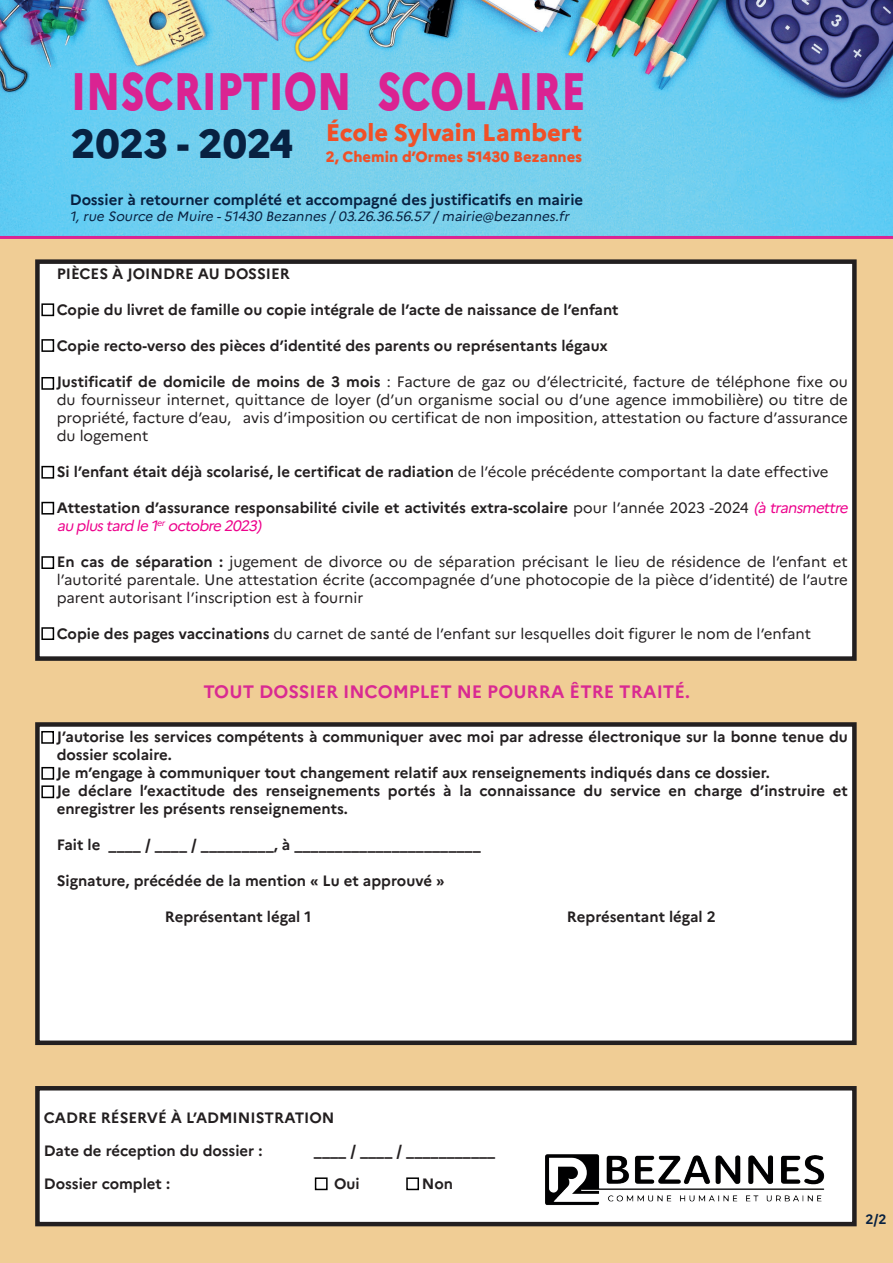
<style>
.page{position:relative;width:893px;height:1263px;background:#f0cd95}
.page>*{position:absolute;margin:0;border:0;box-sizing:border-box;transform-origin:0 0}
.t1{font:800 52.65px "Marianne";color:#da2392;scale:.77 1}
.t2{font:800 40.5px "Marianne";color:#082141}
.t3{font:800 24px "Marianne";color:#f05027}
.t4{font:700 18px "Marianne";color:#d92a92}
.t5{font:700 15px/18px "Marianne";color:#231f20}
.t6{font:15px/18px "Marianne";color:#231f20;text-align:justify}
.t7{font:700 15px "Marianne";color:#082141}
.t8{font:800 15px "Marianne";color:#f05027}
.t9{font:italic 13.5px "Marianne";color:#082141}
.t10{font:700 13.5px "Marianne";color:#082141}
.s1{font-weight:700}
.s2{font-weight:400}
.s3{font-weight:400;font-style:italic;color:#ed028c}
</style>
<div class="page">
<div style="left:37px;top:1088px;width:817px;height:136px;background:#fff"></div>
<div style="left:35px;top:1086px;width:822px;height:140px;border:4px solid #231f20"></div>
<div style="left:315px;top:1177px;width:13px;height:13px;border:2px solid #000"></div>
<div style="left:406px;top:1177px;width:13px;height:13px;border:2px solid #000"></div>
<img style="left:545px;top:1154px;width:280px;height:51px">
<svg style="left:0;top:0;width:893px;height:239px;background:#71bede"></svg>
<div style="left:37px;top:262px;width:817px;height:397px;background:#fff"></div>
<div style="left:35px;top:259px;width:822px;height:402px;border:4px solid #231f20"></div>
<div style="left:41px;top:303px;width:13px;height:13px;border:2px solid #000"></div>
<div style="left:37px;top:724px;width:817px;height:319px;background:#fff"></div>
<div style="left:35px;top:722px;width:822px;height:323px;border:4px solid #231f20"></div>
<div style="left:41px;top:339px;width:13px;height:13px;border:2px solid #000"></div>
<div style="left:41px;top:377px;width:13px;height:13px;border:2px solid #000"></div>
<div style="left:41px;top:466px;width:13px;height:13px;border:2px solid #000"></div>
<div style="left:41px;top:502px;width:13px;height:12px;border:2px solid #000"></div>
<div style="left:41px;top:556px;width:13px;height:13px;border:2px solid #000"></div>
<div style="left:41px;top:627px;width:13px;height:13px;border:2px solid #000"></div>
<div style="left:41px;top:731px;width:13px;height:13px;border:2px solid #000"></div>
<div style="left:41px;top:767px;width:13px;height:13px;border:2px solid #000"></div>
<div style="left:41px;top:785px;width:13px;height:13px;border:2px solid #000"></div>
<h1 class="t1" style="left:71px;top:50px;width:670px">INSCRIPTION SCOLAIRE</h1>
<h2 class="t2" style="left:71px;top:113px;width:224px">2023 - 2024</h2>
<p class="t7" style="left:70px;top:188px;width:515px">Dossier à retourner complété et accompagné des justificatifs en mairie</p>
<p class="t9" style="left:70px;top:205px;width:504px">1,rue Source de Muire -51430 Bezannes/03.26.36.56.57 /mairie@bezannes.fr</p>
<h3 class="t3" style="left:326px;top:114px;width:258px">École Sylvain Lambert</h3>
<p class="t8" style="left:326px;top:145px;width:258px">2, Chemin d’Ormes 51430 Bezannes</p>
<p class="t5" style="left:57px;top:264px;width:235px">PIÈCES À JOINDRE AU DOSSIER</p>
<p class="t5" style="left:57px;top:300px;width:563px">Copie du livret de famille ou copie intégrale de l’acte de naissance de l’enfant</p>
<p class="t5" style="left:57px;top:336px;width:553px">Copie recto-verso des pièces d’identité des parents ou représentants légaux</p>
<p class="t6" style="left:57px;top:372px;width:793px"><span class="s1">Justificatif de domicile de moins de 3 mois</span> : Facture de gaz ou d’électricité, facture de téléphone fixe ou du fournisseur internet, quittance de loyer (d’un organisme social ou d’une agence immobilière) ou titre de propriété, facture d’eau, avis d’imposition ou certificat de non imposition, attestation ou facture d’assurance du logement</p>
<p class="t5" style="left:57px;top:462px;width:773px">Si l’enfant était déjà scolarisé, le certificat de radiation <span class="s2">de l’école précédente comportant la date effective</span></p>
<p class="t5" style="left:57px;top:498px;width:796px">Attestation d’assurance responsabilité civile et activités extra-scolaire <span class="s2">pour l’année 2023 -2024</span> <span class="s3">(àtransmettre au plustard le1</span><sup>er</sup> <span class="s3">octobre2023)</span></p>
<p class="t6" style="left:57px;top:552px;width:793px"><span class="s1">En cas de séparation :</span> jugement de divorce ou de séparation précisant le lieu de résidence de l’enfant et l’autorité parentale. Une attestation écrite (accompagnée d’une photocopie de la pièce d’identité) de l’autre parent autorisant l’inscription est à fournir</p>
<p class="t6" style="left:57px;top:624px;width:756px"><span class="s1">Copie des pages vaccinations</span> du carnet de santé de l’enfant sur lesquelles doit figurer le nom de l’enfant</p>
<p class="t4" style="left:203px;top:678px;width:488px">TOUT DOSSIER INCOMPLET NE POURRA ÊTRE TRAITÉ.</p>
<p class="t5" style="left:57px;top:727px;width:793px">J’autorise les services compétents à communiquer avec moi par adresse électronique sur la bonne tenue du dossier scolaire.<br>Je m’engage à communiquer tout changement relatif aux renseignements indiqués dans ce dossier.<br>Je déclare l’exactitude des renseignements portés à la connaissance du service en charge d’instruire et enregistrer les présents renseignements.</p>
<p class="t5" style="left:57px;top:835px;width:426px">Fait le ____ / ____ / _________, à _______________________</p>
<p class="t5" style="left:57px;top:871px;width:389px">Signature, précédée de la mention « Lu et approuvé »</p>
<p class="t5" style="left:165px;top:907px;width:148px">Représentant légal 1</p>
<p class="t5" style="left:567px;top:907px;width:150px">Représentant légal 2</p>
<p class="t5" style="left:44px;top:1107px;width:292px">CADRE RÉSERVÉ À L’ADMINISTRATION</p>
<p class="t5" style="left:44px;top:1140px;width:220px">Date de réception du dossier :</p>
<p class="t5" style="left:314px;top:1140px;width:183px">____ / ____ / ___________</p>
<p class="t5" style="left:44px;top:1173px;width:128px">Dossier complet :</p>
<p class="t5" style="left:334px;top:1173px;width:27px">Oui</p>
<p class="t5" style="left:422px;top:1173px;width:33px">Non</p>
<p class="t10" style="left:865px;top:1209px;width:23px">2/2</p>
</div>
